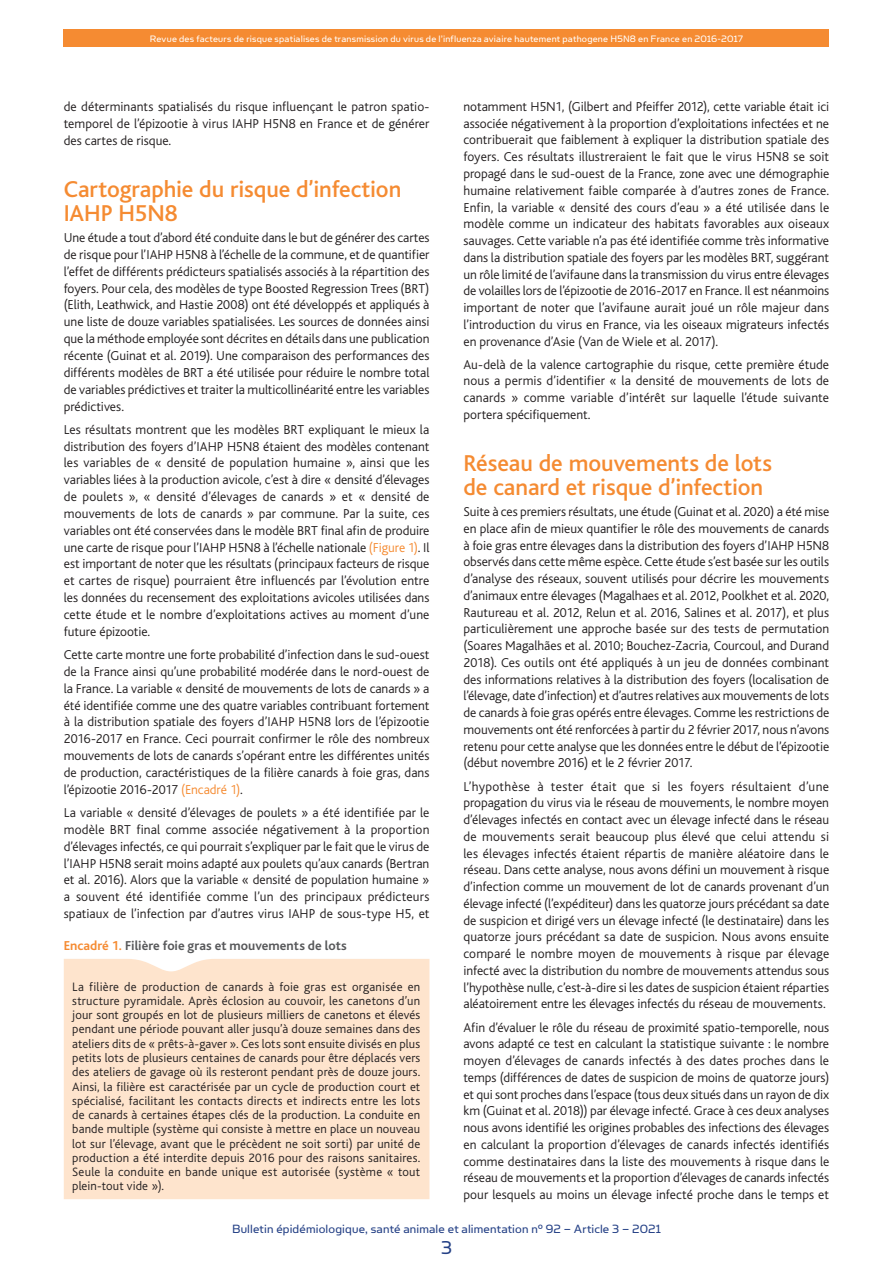
<style>
.page{position:relative;width:893px;height:1263px;background:#fff}
.page>*{position:absolute;margin:0;border:0;box-sizing:border-box;transform-origin:0 0}
.ST1{font:500 24px/24.3px "Bliss";letter-spacing:-.005em;color:#f58b32}
.t1{font:21px "Simian Text Orangutan";color:#254186}
.TEXTE_COURANT{font:300 13.5px/16.8px "Bliss";color:#231f20;text-align:justify}
.t2{font:13.5px "Simian Text Orangutan";letter-spacing:.01em;color:#254186}
.Titre_tablo-Fig_FR{font:700 13.5px "Bliss";color:#57585a}
.Encadré_texte{font:300 12.75px/14.2px "Bliss";letter-spacing:.015em;color:#231f20;text-align:justify}
.t3{font:10.5px "Simian Text Orangutan";letter-spacing:.02em;color:#fff}
.s1{color:#f58b32}
</style>
<div class="page">
<div style="left:64px;top:30px;width:765px;height:17px;background:#f58b32"></div>
<div style="left:64px;top:959px;width:365px;height:240px;background:#fee4cd"></div>
<p class="t3" style="left:150px;top:33px;width:594px">Revue des facteurs de risque spatialises de transmission du virus de l’influenza aviaire hautement pathogene H5N8 en France en 2016-2017</p>
<p class="TEXTE_COURANT" style="left:64px;top:98px;width:367px">de déterminants spatialisés du risque influençant le patron spatio&shy;temporel de l’épizootie à virus IAHP H5N8 en France et de générer des cartes de risque.</p>
<p class="ST1" style="left:64px;top:177px;width:339px">Cartographie du risque d’infection<br>IAHP H5N8</p>
<p class="TEXTE_COURANT" style="left:64px;top:229px;width:367px">Une étude a tout d’abord été conduite dans le but de générer des cartes de risque pour l’IAHP H5N8 à l’échelle de la commune, et de quantifier l’effet de différents prédicteurs spatialisés associés à la répartition des foyers. Pour cela, des modèles de type Boosted Regression Trees (BRT) (Elith, Leathwick, and Hastie 2008) ont été développés et appliqués à une liste de douze variables spatialisées. Les sources de données ainsi que la méthode employée sont décrites en détails dans une publication récente (Guinat et al. 2019). Une comparaison des performances des différents modèles de BRT a été utilisée pour réduire le nombre total de variables prédictives et traiter la multicollinéarité entre les variables prédictives.</p>
<p class="TEXTE_COURANT" style="left:64px;top:421px;width:367px">Les résultats montrent que les modèles BRT expliquant le mieux la distribution des foyers d’IAHP H5N8 étaient des modèles contenant les variables de « densité de population humaine », ainsi que les variables liées à la production avicole, c’est à dire « densité d’élevages de poulets », « densité d’élevages de canards » et « densité de mouvements de lots de canards » par commune. Par la suite, ces variables ont été conservées dans le modèle BRT final afin de produire une carte de risque pour l’IAHP H5N8 à l’échelle nationale <span class="s1">(Figure 1)</span>. Il est important de noter que les résultats (principaux facteurs de risque et cartes de risque) pourraient être influencés par l’évolution entre les données du recensement des exploitations avicoles utilisées dans cette étude et le nombre d’exploitations actives au moment d’une future épizootie.</p>
<p class="TEXTE_COURANT" style="left:64px;top:646px;width:367px">Cette carte montre une forte probabilité d’infection dans le sud-ouest de la France ainsi qu’une probabilité modérée dans le nord-ouest de la France. La variable « densité de mouvements de lots de canards » a été identifiée comme une des quatre variables contribuant fortement à la distribution spatiale des foyers d’IAHP H5N8 lors de l’épizootie 2016-2017 en France. Ceci pourrait confirmer le rôle des nombreux mouvements de lots de canards s’opérant entre les différentes unités de production, caractéristiques de la filière canards à foie gras, dans l’épizootie 2016-2017 <span class="s1">(Encadré 1)</span>.</p>
<p class="TEXTE_COURANT" style="left:64px;top:804px;width:367px">La variable « densité d’élevages de poulets » a été identifiée par le modèle BRT final comme associée négativement à la proportion d’élevages infectés, ce qui pourrait s’expliquer par le fait que le virus de l’IAHP H5N8 serait moins adapté aux poulets qu’aux canards (Bertran et al. 2016). Alors que la variable « densité de population humaine » a souvent été identifiée comme l’un des principaux prédicteurs spatiaux de l’infection par d’autres virus IAHP de sous-type H5, et</p>
<p class="Titre_tablo-Fig_FR" style="left:64px;top:939px;width:285px"><span class="s1">Encadré 1.</span> Filière foie gras et mouvements de lots</p>
<p class="Encadré_texte" style="left:72px;top:980px;width:350px">La filière de production de canards à foie gras est organisée en structure pyramidale. Après éclosion au couvoir, les canetons d’un jour sont groupés en lot de plusieurs milliers de canetons et élevés pendant une période pouvant aller jusqu’à douze semaines dans des ateliers dits de « prêts-à-gaver ». Ces lots sont ensuite divisés en plus petits lots de plusieurs centaines de canards pour être déplacés vers des ateliers de gavage où ils resteront pendant près de douze jours.<br>Ainsi, la filière est caractérisée par un cycle de production court et spécialisé, facilitant les contacts directs et indirects entre les lots de canards à certaines étapes clés de la production. La conduite en bande multiple (système qui consiste à mettre en place un nouveau lot sur l’élevage, avant que le précèdent ne soit sorti) par unité de production a été interdite depuis 2016 pour des raisons sanitaires.<br>Seule la conduite en bande unique est autorisée (système « tout plein-tout vide »).</p>
<p class="TEXTE_COURANT" style="left:463px;top:98px;width:367px">notamment H5N1, (Gilbert and Pfeiffer 2012), cette variable était ici associée négativement à la proportion d’exploitations infectées et ne contribuerait que faiblement à expliquer la distribution spatiale des foyers. Ces résultats illustreraient le fait que le virus H5N8 se soit propagé dans le sud-ouest de la France, zone avec une démographie humaine relativement faible comparée à d’autres zones de France.<br>Enfin, la variable « densité des cours d’eau » a été utilisée dans le modèle comme un indicateur des habitats favorables aux oiseaux sauvages. Cette variable n’a pas été identifiée comme très informative dans la distribution spatiale des foyers par les modèles BRT, suggérant un rôle limité de l’avifaune dans la transmission du virus entre élevages de volailles lors de l’épizootie de 2016-2017 en France. Il est néanmoins important de noter que l’avifaune aurait joué un rôle majeur dans l’introduction du virus en France, via les oiseaux migrateurs infectés en provenance d’Asie (Van de Wiele et al. 2017).</p>
<p class="TEXTE_COURANT" style="left:463px;top:356px;width:367px">Au-delà de la valence cartographie du risque, cette première étude nous a permis d’identifier « la densité de mouvements de lots de canards » comme variable d’intérêt sur laquelle l’étude suivante portera spécifiquement.</p>
<p class="ST1" style="left:463px;top:451px;width:310px">Réseau de mouvements de lots de canard et risque d’infection</p>
<p class="TEXTE_COURANT" style="left:463px;top:504px;width:367px">Suite à ces premiers résultats, une étude (Guinat et al. 2020) a été mise en place afin de mieux quantifier le rôle des mouvements de canards à foie gras entre élevages dans la distribution des foyers d’IAHP H5N8 observés dans cette même espèce. Cette étude s’est basée sur les outils d’analyse des réseaux, souvent utilisés pour décrire les mouvements d’animaux entre élevages (Magalhaes et al. 2012, Poolkhet et al. 2020, Rautureau et al. 2012, Relun et al. 2016, Salines et al. 2017), et plus particulièrement une approche basée sur des tests de permutation (Soares Magalhães et al. 2010; Bouchez-Zacria, Courcoul, and Durand 2018). Ces outils ont été appliqués à un jeu de données combinant des informations relatives à la distribution des foyers (localisation de l’élevage, date d’infection) et d’autres relatives aux mouvements de lots de canards à foie gras opérés entre élevages. Comme les restrictions de mouvements ont été renforcées à partir du 2 février 2017, nous n’avons retenu pour cette analyse que les données entre le début de l’épizootie (début novembre 2016) et le 2 février 2017.</p>
<p class="TEXTE_COURANT" style="left:463px;top:778px;width:367px">L’hypothèse à tester était que si les foyers résultaient d’une propagation du virus via le réseau de mouvements, le nombre moyen d’élevages infectés en contact avec un élevage infecté dans le réseau de mouvements serait beaucoup plus élevé que celui attendu si les élevages infectés étaient répartis de manière aléatoire dans le réseau. Dans cette analyse, nous avons défini un mouvement à risque d’infection comme un mouvement de lot de canards provenant d’un élevage infecté (l’expéditeur) dans les quatorze jours précédant sa date de suspicion et dirigé vers un élevage infecté (le destinataire) dans les quatorze jours précédant sa date de suspicion. Nous avons ensuite comparé le nombre moyen de mouvements à risque par élevage infecté avec la distribution du nombre de mouvements attendus sous l’hypothèse nulle, c’est-à-dire si les dates de suspicion étaient réparties aléatoirement entre les élevages infectés du réseau de mouvements.</p>
<p class="TEXTE_COURANT" style="left:463px;top:1019px;width:367px">Afin d’évaluer le rôle du réseau de proximité spatio-temporelle, nous avons adapté ce test en calculant la statistique suivante : le nombre moyen d’élevages de canards infectés à des dates proches dans le temps (différences de dates de suspicion de moins de quatorze jours) et qui sont proches dans l’espace (tous deux situés dans un rayon de dix km (Guinat et al. 2018)) par élevage infecté. Grace à ces deux analyses nous avons identifié les origines probables des infections des élevages en calculant la proportion d’élevages de canards infectés identifiés comme destinataires dans la liste des mouvements à risque dans le réseau de mouvements et la proportion d’élevages de canards infectés pour lesquels au moins un élevage infecté proche dans le temps et</p>
<p class="t2" style="left:232px;top:1221px;width:430px">Bulletin épidémiologique, santé animale et alimentation n° 92 – Article 3 – 2021</p>
<p class="t1" style="left:441px;top:1236px;width:12px">3</p>
</div>
